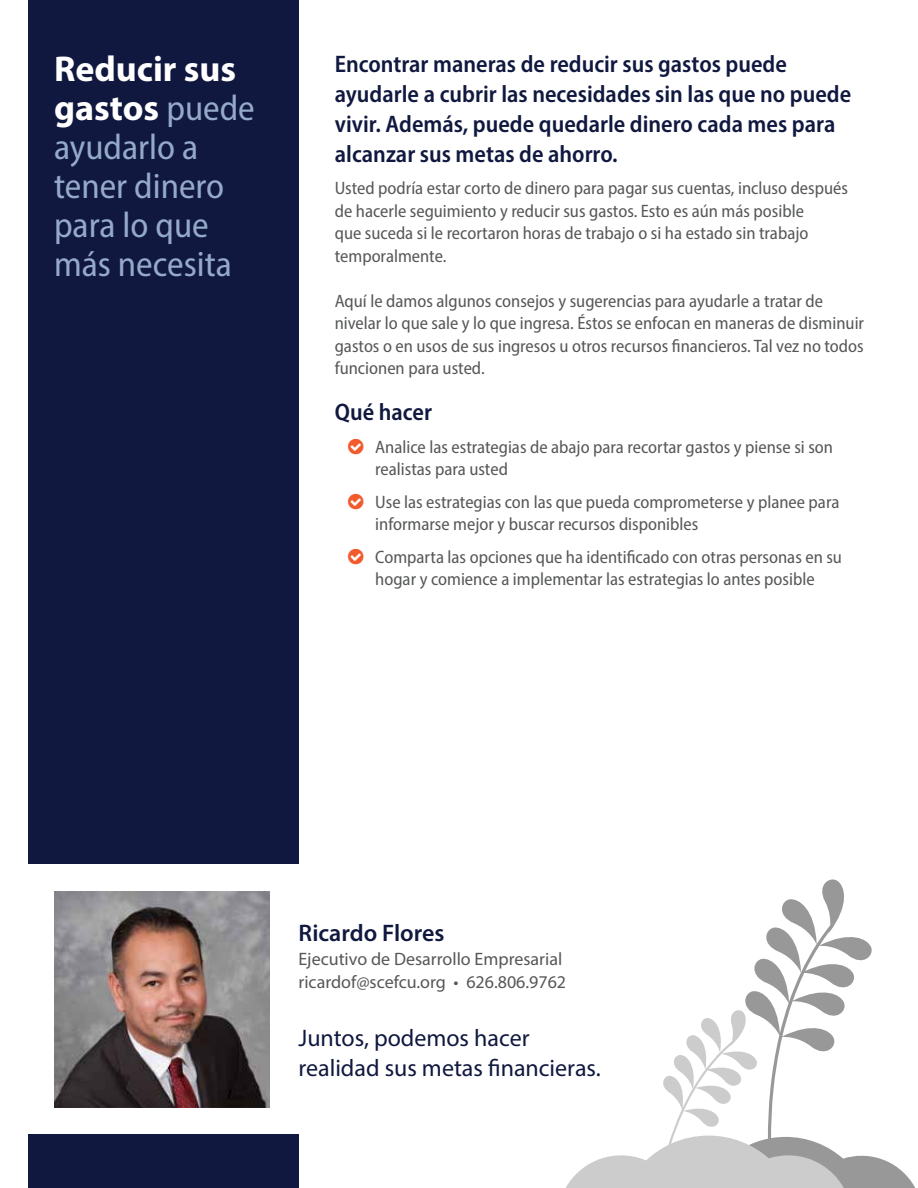
<style>
.page{position:relative;width:918px;height:1188px;background:#fff}
.page>*{position:absolute;margin:0;border:0;box-sizing:border-box;transform-origin:0 0}
.t1{font:semi-condensed 36px/39px "Myriad Pro";color:#95a9ca}
.t2{font:600 semi-condensed 24px/30px "Myriad Pro";color:#10183f}
.t3{font:24px/30px "Myriad Pro";color:#10183f}
.t4{font:600 24px "Myriad Pro";color:#10183f}
.t5{font:semi-condensed 18px/22.5px "Myriad Pro";color:#565757}
.t6{font:18px/24px "Myriad Pro";color:#565757}
.s1{font-weight:700;font-stretch:normal;color:#fff}
</style>
<div class="page">
<div style="left:28px;top:0;width:270px;height:864px;background:#10183f"></div>
<div style="left:28px;top:1134px;width:270px;height:54px;background:#10183f"></div>
<svg style="left:745px;top:879px;width:170px;height:309px"></svg>
<svg style="left:566px;top:1007px;width:283px;height:181px"></svg>
<img style="left:54px;top:891px;width:216px;height:216px">
<h1 class="t1" style="left:54px;top:49px;width:202px"><span class="s1">Reducir sus gastos</span> puede ayudarlo a tener dinero para lo que más necesita</h1>
<h2 class="t2" style="left:335px;top:48px;width:518px">Encontrar maneras de reducir sus gastos puede ayudarle a cubrir las necesidades sin las que no puede vivir. Además, puede quedarle dinero cada mes para alcanzar sus metas de ahorro.</h2>
<p class="t5" style="left:335px;top:177px;width:515px">Usted podría estar corto de dinero para pagar sus cuentas, incluso después de hacerle seguimiento y reducir sus gastos. Esto es aún más posible<br>que suceda si le recortaron horas de trabajo o si ha estado sin trabajo temporalmente.</p>
<p class="t5" style="left:335px;top:289px;width:531px">Aquí le damos algunos consejos y sugerencias para ayudarle a tratar de nivelar lo que sale y lo que ingresa. Éstos se enfocan en maneras de disminuir gastos o en usos de sus ingresos u otros recursos financieros. Tal vez no todos funcionen para usted.</p>
<h2 class="t2" style="left:335px;top:397px;width:99px">Qué hacer</h2>
<p class="t5" style="left:375px;top:435px;width:459px">Analice las estrategias de abajo para recortar gastos y piense si son realistas para usted</p>
<p class="t5" style="left:375px;top:490px;width:466px">Use las estrategias con las que pueda comprometerse y planee para informarse mejor y buscar recursos disponibles</p>
<p class="t5" style="left:375px;top:545px;width:468px">Comparta las opciones que ha identificado con otras personas en su hogar y comience a implementar las estrategias lo antes posible</p>
<h2 class="t4" style="left:298px;top:917px;width:148px">Ricardo Flores</h2>
<p class="t6" style="left:298px;top:946px;width:269px">Ejecutivo de Desarrollo Empresarial ricardof@scefcu.org • 626.806.9762</p>
<h2 class="t3" style="left:298px;top:1022px;width:304px">Juntos, podemos hacer realidad sus metas financieras.</h2>
</div>
